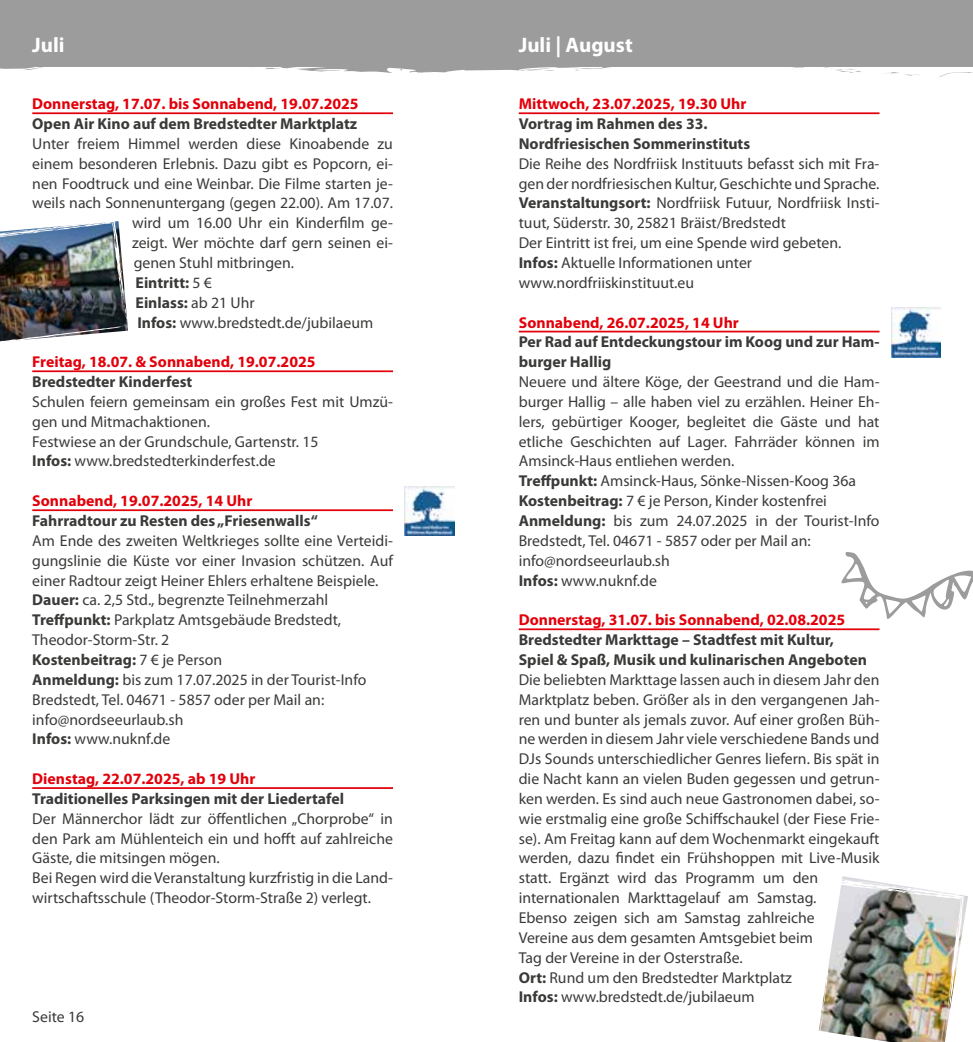
<style>
.page{position:relative;width:973px;height:1042px;background:#fff}
.page>*{position:absolute;margin:0;border:0;box-sizing:border-box;transform-origin:0 0}
.t1{font:700 21px "Myriad Pro";color:#fff}
.t2{font:15.75px/19.8px "Myriad Pro";color:#3a3a39}
.t3{font:700 15.75px/19.8px "Myriad Pro";color:#3a3a39}
.t4{font:700 15.75px "Myriad Pro";color:#e3000b}
.s1{font-weight:400}
.s2{font-weight:700}
</style>
<div class="page">
<img style="left:818px;top:878px;width:146px;height:164px">
<svg style="left:841px;top:552px;width:131px;height:67px"></svg>
<div style="left:0;top:0;width:972px;height:67px;background:#9c9c9d"></div>
<svg style="left:939px;top:72px;width:33px;height:5px"></svg>
<svg style="left:885px;top:72px;width:35px;height:4px"></svg>
<svg style="left:824px;top:67px;width:37px;height:6px"></svg>
<svg style="left:0;top:67px;width:805px;height:6px"></svg>
<hr style="left:518px;top:112px;width:361px;height:2px;background:#e3000b">
<hr style="left:518px;top:331px;width:361px;height:1px;background:#e3000b">
<hr style="left:518px;top:628px;width:361px;height:2px;background:#e3000b">
<hr style="left:32px;top:112px;width:361px;height:2px;background:#e3000b">
<hr style="left:32px;top:370px;width:361px;height:2px;background:#e3000b">
<hr style="left:32px;top:509px;width:361px;height:2px;background:#e3000b">
<hr style="left:32px;top:787px;width:361px;height:2px;background:#e3000b">
<img style="left:404px;top:486px;width:50px;height:50px">
<img style="left:891px;top:308px;width:49px;height:49px">
<img style="left:0;top:221px;width:127px;height:121px">
<h1 class="t1" style="left:32px;top:31px;width:34px">Juli</h1>
<h1 class="t1" style="left:518px;top:31px;width:115px">Juli | August</h1>
<p class="t4" style="left:32px;top:94px;width:328px">Donnerstag, 17.07. bis Sonnabend, 19.07.2025</p>
<p class="t3" style="left:32px;top:113px;width:326px">Open Air Kino auf dem Bredstedter Marktplatz</p>
<p class="t2" style="left:32px;top:133px;width:362px">Unter freiem Himmel werden diese Kinoabende zu</p>
<p class="t2" style="left:32px;top:153px;width:362px">einem besonderen Erlebnis. Dazu gibt es Popcorn, ei-</p>
<p class="t2" style="left:32px;top:173px;width:362px">nen Foodtruck und eine Weinbar. Die Filme starten je-</p>
<p class="t2" style="left:32px;top:193px;width:362px">weils nach Sonnenuntergang (gegen 22.00). Am 17.07.</p>
<p class="t2" style="left:132px;top:213px;width:262px">wird um 16.00 Uhr ein Kinderfilm ge-</p>
<p class="t2" style="left:132px;top:233px;width:262px">zeigt. Wer möchte darf gern seinen ei-</p>
<p class="t2" style="left:134px;top:252px;width:162px">genen Stuhl mitbringen.</p>
<p class="t3" style="left:135px;top:272px;width:78px">Eintritt: <span class="s1">5 €</span></p>
<p class="t3" style="left:135px;top:292px;width:121px">Einlass: <span class="s1">ab 21 Uhr</span></p>
<p class="t2" style="left:137px;top:312px;width:237px"><span class="s2">Infos:</span> www.bredstedt.de/jubilaeum</p>
<p class="t4" style="left:32px;top:352px;width:285px">Freitag, 18.07. &amp; Sonnabend, 19.07.2025</p>
<p class="t3" style="left:32px;top:371px;width:161px">Bredstedter Kinderfest</p>
<p class="t2" style="left:32px;top:391px;width:362px">Schulen feiern gemeinsam ein großes Fest mit Umzü&shy;gen und Mitmachaktionen.<br>Festwiese an der Grundschule, Gartenstr. 15<br><span class="s2">Infos:</span> www.bredstedterkinderfest.de</p>
<p class="t4" style="left:32px;top:490px;width:222px">Sonnabend, 19.07.2025, 14 Uhr</p>
<p class="t3" style="left:32px;top:510px;width:287px">Fahrradtour zu Resten des „Friesenwalls“</p>
<p class="t2" style="left:32px;top:530px;width:362px">Am Ende des zweiten Weltkrieges sollte eine Verteidi&shy;gungslinie die Küste vor einer Invasion schützen. Auf einer Radtour zeigt Heiner Ehlers erhaltene Beispiele.<br><span class="s2">Dauer:</span> ca. 2,5 Std., begrenzte Teilnehmerzahl <span class="s2">Treffpunkt:</span> Parkplatz Amtsgebäude Bredstedt, Theodor-Storm-Str. 2<br><span class="s2">Kostenbeitrag:</span> 7 € je Person<br><span class="s2">Anmeldung:</span> bis zum 17.07.2025 in der Tourist-Info Bredstedt, Tel. 04671 - 5857 oder per Mail an: info@nordseeurlaub.sh<br><span class="s2">Infos:</span> www.nuknf.de</p>
<p class="t4" style="left:32px;top:768px;width:224px">Dienstag, 22.07.2025, ab 19 Uhr</p>
<p class="t3" style="left:32px;top:788px;width:313px">Traditionelles Parksingen mit der Liedertafel</p>
<p class="t2" style="left:32px;top:808px;width:362px">Der Männerchor lädt zur öffentlichen „Chorprobe“ in den Park am Mühlenteich ein und hofft auf zahlreiche Gäste, die mitsingen mögen.<br>Bei Regen wird die Veranstaltung kurzfristig in die Land&shy;wirtschaftsschule (Theodor-Storm-Straße 2) verlegt.</p>
<p class="t2" style="left:32px;top:1006px;width:53px">Seite 16</p>
<p class="t4" style="left:518px;top:94px;width:229px">Mittwoch, 23.07.2025, 19.30 Uhr</p>
<p class="t3" style="left:518px;top:113px;width:233px">Vortrag im Rahmen des 33.<br>Nordfriesischen Sommerinstituts</p>
<p class="t2" style="left:518px;top:153px;width:362px">Die Reihe des Nordfriisk Instituuts befasst sich mit Fra&shy;gen der nordfriesischen Kultur, Geschichte und Sprache.<br><span class="s2">Veranstaltungsort:</span> Nordfriisk Futuur, Nordfriisk Insti&shy;tuut, Süderstr. 30, 25821 Bräist/Bredstedt<br>Der Eintritt ist frei, um eine Spende wird gebeten.<br><span class="s2">Infos:</span> Aktuelle Informationen unter www.nordfriiskinstituut.eu</p>
<p class="t4" style="left:518px;top:312px;width:222px">Sonnabend, 26.07.2025, 14 Uhr</p>
<p class="t3" style="left:518px;top:332px;width:362px">Per Rad auf Entdeckungstour im Koog und zur Ham&shy;burger Hallig</p>
<p class="t2" style="left:518px;top:372px;width:362px">Neuere und ältere Köge, der Geestrand und die Ham&shy;burger Hallig – alle haben viel zu erzählen. Heiner Eh&shy;lers, gebürtiger Kooger, begleitet die Gäste und hat etliche Geschichten auf Lager. Fahrräder können im Amsinck-Haus entliehen werden.<br><span class="s2">Treffpunkt:</span> Amsinck-Haus, Sönke-Nissen-Koog 36a <span class="s2">Kostenbeitrag:</span> 7 € je Person, Kinder kostenfrei <span class="s2">Anmeldung:</span> bis zum 24.07.2025 in der Tourist-Info Bredstedt, Tel. 04671 - 5857 oder per Mail an: info@nordseeurlaub.sh<br><span class="s2">Infos:</span> www.nuknf.de</p>
<p class="t4" style="left:518px;top:610px;width:328px">Donnerstag, 31.07. bis Sonnabend, 02.08.2025</p>
<p class="t3" style="left:518px;top:629px;width:349px">Bredstedter Markttage – Stadtfest mit Kultur,<br>Spiel &amp; Spaß, Musik und kulinarischen Angeboten</p>
<p class="t2" style="left:518px;top:669px;width:362px">Die beliebten Markttage lassen auch in diesem Jahr den Marktplatz beben. Größer als in den vergangenen Jah&shy;ren und bunter als jemals zuvor. Auf einer großen Büh&shy;ne werden in diesem Jahr viele verschiedene Bands und DJs Sounds unterschiedlicher Genres liefern. Bis spät in die Nacht kann an vielen Buden gegessen und getrun&shy;ken werden. Es sind auch neue Gastronomen dabei, so&shy;wie erstmalig eine große Schiffschaukel (der Fiese Frie&shy;se). Am Freitag kann auf dem Wochenmarkt eingekauft werden, dazu findet ein Frühshoppen mit Live-Musik statt. Ergänzt wird das Programm um den internationalen Markttagelauf am Samstag.<br>Ebenso zeigen sich am Samstag zahlreiche<br>Vereine aus dem gesamten Amtsgebiet beim<br>Tag der Vereine in der Osterstraße.<br><span class="s2">Ort:</span> Rund um den Bredstedter Marktplatz<br><span class="s2">Infos:</span> www.bredstedt.de/jubilaeum</p>
</div>
